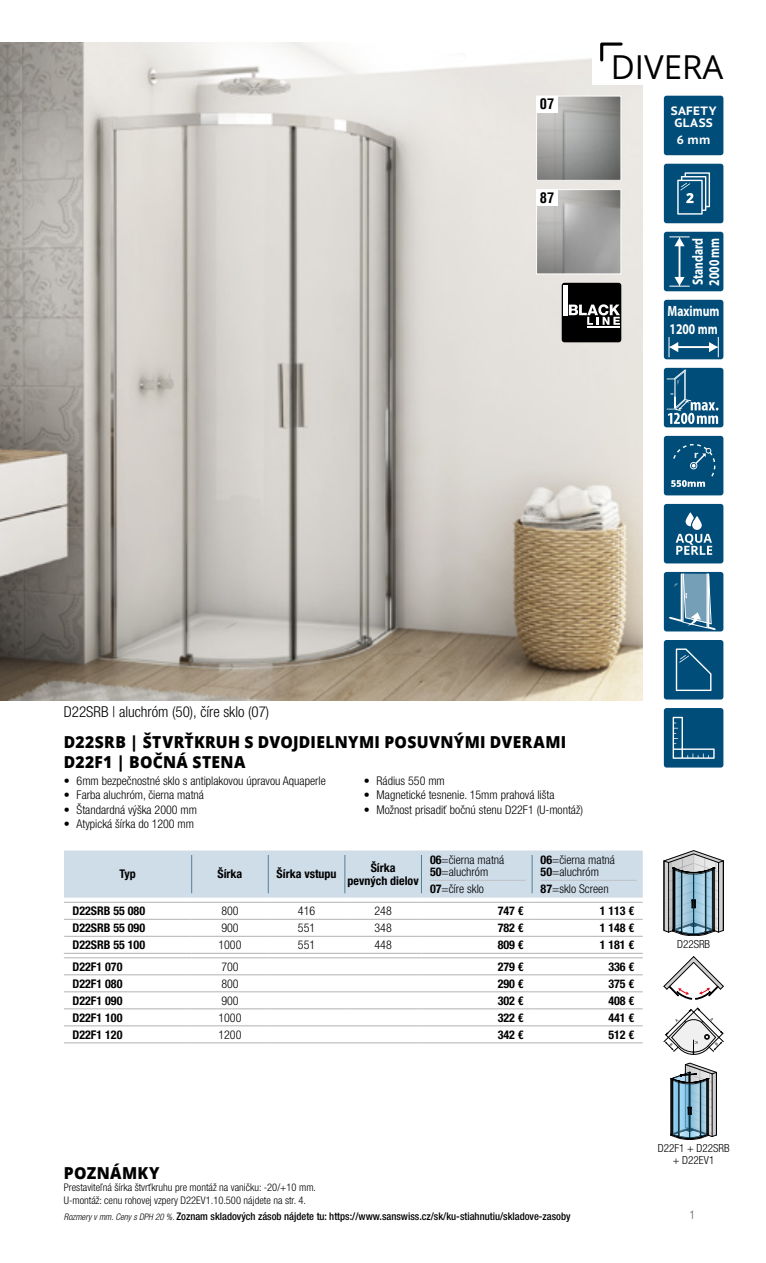
<style>
.page{position:relative;width:766px;height:1263px;background:#fff}
.page>*{position:absolute;margin:0;border:0;box-sizing:border-box;transform-origin:0 0}
.t1{font:33px "Open Sans";color:#000}
.t2{font:800 16.5px/19.5px "Open Sans";letter-spacing:.025em;color:#000;scale:.95 1}
.t3{font:300 condensed 15px "Helvetica Neue LT Pro";color:#000}
.t4{font:700 14.85px/17.9px "Myriad Pro";color:#fff;scale:.78 1}
.t5{font:700 condensed 14.4px "Helvetica Com";color:#000}
.t6{font:700 12.15px/12.1px "PT Sans Caption";letter-spacing:.03em;color:#fff}
.t7{font:300 condensed 12px/16.5px "Helvetica Neue LT Pro";color:#000}
.t8{font:700 condensed 12px/13.5px "Helvetica Neue LT Pro";color:#000;text-align:center}
.t9{font:300 condensed 12px/15px "Helvetica Neue LT Pro";color:#b3b2b2}
.t10{font:300 condensed 12px "Helvetica Neue LT Pro";color:#646363}
.t11{font:300 condensed 11.1px/12.5px "Helvetica Neue LT Pro";color:#000;text-align:center}
.t12{font:300 condensed 10.5px/12.6px "Helvetica Neue LT Pro";color:#000}
.t13{font:500 condensed 10.5px "Helvetica Neue LT Pro";color:#000}
.t14{font:700 9.6px "Open Sans";color:#fff}
.s1{font-weight:700;color:#000}
.s2{color:#000}
.s3{font-weight:700}
.s4{font-weight:300;font-style:italic;font-size:9px}
</style>
<div class="page">
<svg style="left:663px;top:956px;width:60px;height:43px"></svg>
<svg style="left:663px;top:850px;width:60px;height:86px;background:#91a2ab"></svg>
<hr style="left:716px;top:1072px;width:1px;height:63px;background:#000">
<svg style="left:670px;top:1063px;width:46px;height:76px;background:#839ba8"></svg>
<div style="left:663px;top:572px;width:60px;height:59px;background:#004d7a;border-radius:3px"></div>
<svg style="left:669px;top:573px;width:47px;height:57px"></svg>
<hr style="left:707px;top:574px;width:2px;height:53px;background:#fff">
<div style="left:663px;top:504px;width:60px;height:59px;background:#004d7a;border-radius:3px"></div>
<svg style="left:675px;top:512px;width:37px;height:43px"></svg>
<div style="left:663px;top:436px;width:60px;height:59px;background:#004d7a;border-radius:3px"></div>
<svg style="left:671px;top:444px;width:44px;height:43px"></svg>
<div style="left:663px;top:300px;width:60px;height:59px;background:#004d7a;border-radius:3px"></div>
<hr style="left:676px;top:346px;width:34px;height:2px;background:#fff">
<svg style="left:668px;top:337px;width:10px;height:20px"></svg>
<svg style="left:708px;top:337px;width:10px;height:20px"></svg>
<div style="left:663px;top:232px;width:60px;height:59px;background:#004d7a;border-radius:3px"></div>
<hr style="left:678px;top:245px;width:2px;height:33px;background:#fff">
<svg style="left:669px;top:277px;width:20px;height:10px"></svg>
<svg style="left:669px;top:236px;width:20px;height:10px"></svg>
<div style="left:663px;top:164px;width:60px;height:59px;background:#004d7a;border-radius:3px"></div>
<svg style="left:677px;top:172px;width:32px;height:43px"></svg>
<div style="left:663px;top:96px;width:60px;height:59px;background:#004d7a;border-radius:3px"></div>
<div style="left:663px;top:640px;width:60px;height:59px;background:#004d7a;border-radius:3px"></div>
<svg style="left:675px;top:648px;width:36px;height:43px"></svg>
<img style="left:0;top:43px;width:642px;height:657px">
<img style="left:538px;top:98px;width:81px;height:81px">
<div style="left:536px;top:96px;width:85px;height:85px;border:1px solid #fff"></div>
<div style="left:536px;top:96px;width:22px;height:17px;background:#fff"></div>
<img style="left:538px;top:191px;width:81px;height:81px">
<div style="left:536px;top:189px;width:85px;height:85px;border:1px solid #fff"></div>
<div style="left:536px;top:189px;width:22px;height:17px;background:#fff"></div>
<div style="left:591px;top:38px;width:132px;height:47px;background:#fff"></div>
<svg style="left:600px;top:42px;width:23px;height:20px"></svg>
<div style="left:561px;top:283px;width:60px;height:59px;background:#000;border-radius:3px"></div>
<hr style="left:563px;top:285px;width:4px;height:30px;background:#fff">
<svg style="left:568px;top:304px;width:51px;height:21px"></svg>
<hr style="left:587px;top:326px;width:32px;height:2px;background:#fff">
<div style="left:663px;top:368px;width:60px;height:59px;background:#004d7a;border-radius:3px"></div>
<svg style="left:666px;top:370px;width:52px;height:54px"></svg>
<div style="left:663px;top:708px;width:60px;height:59px;background:#004d7a;border-radius:3px"></div>
<svg style="left:672px;top:717px;width:42px;height:42px"></svg>
<svg style="left:64px;top:850px;width:578px;height:193px"></svg>
<hr style="left:64px;top:957px;width:128px;height:1px;background:#b3b2b2">
<hr style="left:192px;top:957px;width:76px;height:1px;background:#b3b2b2">
<hr style="left:268px;top:957px;width:77px;height:1px;background:#b3b2b2">
<hr style="left:345px;top:957px;width:76px;height:1px;background:#b3b2b2">
<svg style="left:663px;top:1007px;width:60px;height:47px"></svg>
<p class="t5" style="left:540px;top:94px;width:16px">07</p>
<p class="t5" style="left:540px;top:188px;width:16px">87</p>
<h1 class="t1" style="left:610px;top:44px;width:114px">DIVERA</h1>
<p class="t6" style="left:670px;top:104px;width:47px">SAFETY<br>GLASS</p>
<p class="t6" style="left:676px;top:133px;width:35px">6 mm</p>
<p class="t4" style="left:689px;top:286px;width:63px;line-height:16.2px;rotate:-90deg">Standard<br>2000 mm</p>
<p class="t4" style="left:667px;top:301px;width:68px">Maximum<br>1200 mm</p>
<p class="t14" style="left:694px;top:448px;width:6px">r</p>
<p class="t3" style="left:64px;top:703px;width:207px">D22SRB | aluchróm (50), číre sklo (07)</p>
<h2 class="t2" style="left:64px;top:732px;width:530px">D22SRB | ŠTVRŤKRUH S DVOJDIELNYMI POSUVNÝMI DVERAMI<br>D22F1 | BOČNÁ STENA</h2>
<p class="t7" style="left:64px;top:772px;width:263px">• 6mm bezpečnostné sklo s antiplakovou úpravou Aquaperle</p>
<p class="t7" style="left:64px;top:787px;width:142px">• Farba aluchróm, čierna matná</p>
<p class="t7" style="left:64px;top:801px;width:135px">• Štandardná výška 2000 mm</p>
<p class="t7" style="left:64px;top:815px;width:132px">• Atypická šírka do 1200 mm</p>
<p class="t7" style="left:364px;top:772px;width:82px">• Rádius 550 mm</p>
<p class="t7" style="left:364px;top:787px;width:192px">• Magnetické tesnenie. 15mm prahová lišta</p>
<p class="t7" style="left:364px;top:801px;width:220px">• Možnost prisadiť bočnú stenu D22F1 (U-montáž)</p>
<p class="t8" style="left:119px;top:867px;width:18px">Typ</p>
<p class="t8" style="left:217px;top:867px;width:26px">Šírka</p>
<p class="t8" style="left:276px;top:867px;width:61px">Šírka vstupu</p>
<p class="t8" style="left:347px;top:860px;width:73px">Šírka<br>pevných dielov</p>
<p class="t9" style="left:430px;top:852px;width:97px"><span class="s1">06</span><span class="s2">=čierna matná<br></span><sup>50</sup>________________</p>
<p class="t7" style="left:430px;top:863px;width:60px;text-indent:12px">=aluchróm<br><span class="s3">07</span>=číre sklo</p>
<p class="t9" style="left:540px;top:852px;width:97px"><span class="s1">06</span><span class="s2">=čierna matná<br></span><sup>50</sup>________________</p>
<p class="t7" style="left:540px;top:863px;width:70px;text-align:center">=aluchróm<br><span class="s3">87</span>=sklo Screen</p>
<p class="t8" style="left:72px;top:904px;width:74px">D22SRB 55 080</p>
<p class="t7" style="left:221px;top:902px;width:19px">800</p>
<p class="t7" style="left:298px;top:902px;width:19px">416</p>
<p class="t7" style="left:374px;top:902px;width:19px">248</p>
<p class="t8" style="left:497px;top:904px;width:27px">747 €</p>
<p class="t8" style="left:599px;top:904px;width:36px">1 113 €</p>
<p class="t8" style="left:72px;top:921px;width:74px">D22SRB 55 090</p>
<p class="t7" style="left:221px;top:919px;width:19px">900</p>
<p class="t7" style="left:298px;top:919px;width:19px">551</p>
<p class="t7" style="left:374px;top:919px;width:19px">348</p>
<p class="t8" style="left:497px;top:921px;width:27px">782 €</p>
<p class="t8" style="left:599px;top:921px;width:36px">1 148 €</p>
<p class="t8" style="left:72px;top:938px;width:74px">D22SRB 55 100</p>
<p class="t7" style="left:218px;top:936px;width:25px">1000</p>
<p class="t7" style="left:298px;top:936px;width:19px">551</p>
<p class="t7" style="left:374px;top:936px;width:19px">448</p>
<p class="t8" style="left:497px;top:938px;width:27px">809 €</p>
<p class="t8" style="left:599px;top:938px;width:36px">1 181 €</p>
<p class="t8" style="left:72px;top:959px;width:51px">D22F1 070</p>
<p class="t7" style="left:221px;top:958px;width:19px">700</p>
<p class="t8" style="left:497px;top:959px;width:27px">279 €</p>
<p class="t8" style="left:608px;top:959px;width:27px">336 €</p>
<p class="t8" style="left:72px;top:976px;width:51px">D22F1 080</p>
<p class="t7" style="left:221px;top:975px;width:19px">800</p>
<p class="t8" style="left:497px;top:976px;width:27px">290 €</p>
<p class="t8" style="left:608px;top:976px;width:27px">375 €</p>
<p class="t8" style="left:72px;top:993px;width:51px">D22F1 090</p>
<p class="t7" style="left:221px;top:992px;width:19px">900</p>
<p class="t8" style="left:497px;top:993px;width:27px">302 €</p>
<p class="t8" style="left:608px;top:993px;width:27px">408 €</p>
<p class="t8" style="left:72px;top:1010px;width:51px">D22F1 100</p>
<p class="t7" style="left:218px;top:1009px;width:25px">1000</p>
<p class="t8" style="left:497px;top:1010px;width:27px">322 €</p>
<p class="t8" style="left:608px;top:1010px;width:27px">441 €</p>
<p class="t8" style="left:72px;top:1027px;width:51px">D22F1 120</p>
<p class="t7" style="left:218px;top:1026px;width:25px">1200</p>
<p class="t8" style="left:497px;top:1027px;width:27px">342 €</p>
<p class="t8" style="left:608px;top:1027px;width:27px">512 €</p>
<p class="t11" style="left:677px;top:938px;width:35px">D22SRB</p>
<h2 class="t2" style="left:64px;top:1162px;width:102px">POZNÁMKY</h2>
<p class="t12" style="left:64px;top:1181px;width:254px">Prestaviteľná šírka štvrťkruhu pre montáž na vaničku: -20/+10 mm.<br>U-montáž: cenu rohovej vzpery D22EV1.10.500 nájdete na str. 4.</p>
<p class="t13" style="left:64px;top:1210px;width:508px"><span class="s4">Rozmery v mm. Ceny s DPH 20 %.</span> Zoznam skladových zásob nájdete tu: https://www.sanswiss.cz/sk/ku-stiahnutiu/skladove-zasoby</p>
<p class="t11" style="left:657px;top:1141px;width:73px">D22F1 + D22SRB + D22EV1</p>
<p class="t10" style="left:689px;top:1208px;width:7px">1</p>
</div>
